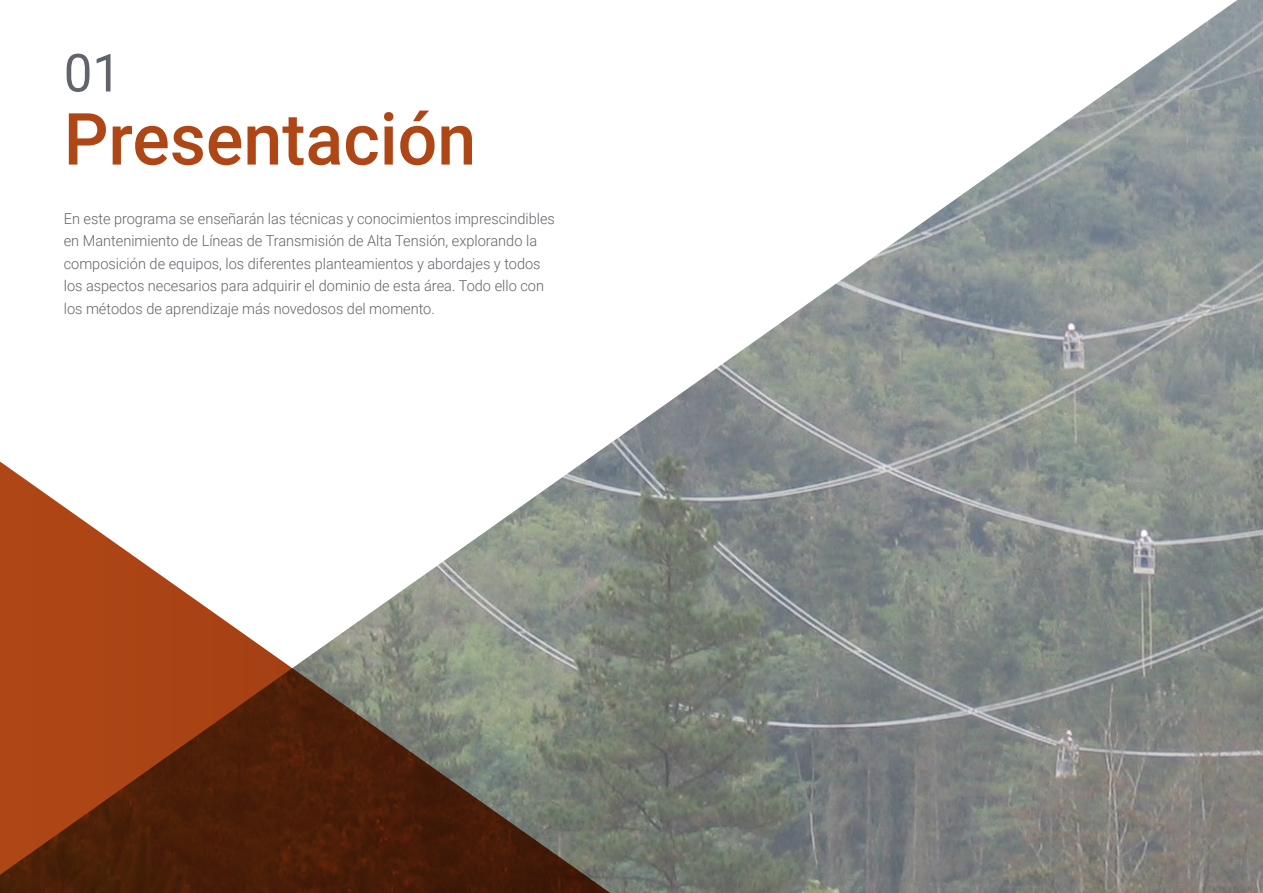
<style>
.page{position:relative;width:1263px;height:893px;background:#fff}
.page>*{position:absolute;margin:0;border:0;box-sizing:border-box;transform-origin:0 0}
.t1{font:500 72px "Roboto";color:#ae4615}
.t2{font:52.5px "Roboto";color:#61646a}
.t3{font:300 15px/22.5px "Roboto";color:#61646a}
</style>
<div class="page">
<img style="left:607px;top:0;width:656px;height:893px">
<svg style="left:0;top:446px;width:640px;height:447px"></svg>
<h2 class="t2" style="left:64px;top:36px;width:59px">01</h2>
<h1 class="t1" style="left:64px;top:89px;width:414px">Presentación</h1>
<p class="t3" style="left:64px;top:207px;width:493px">En este programa se enseñarán las técnicas y conocimientos imprescindibles en Mantenimiento de Líneas de Transmisión de Alta Tensión, explorando la composición de equipos, los diferentes planteamientos y abordajes y todos los aspectos necesarios para adquirir el dominio de esta área. Todo ello con los métodos de aprendizaje más novedosos del momento.</p>
</div>
